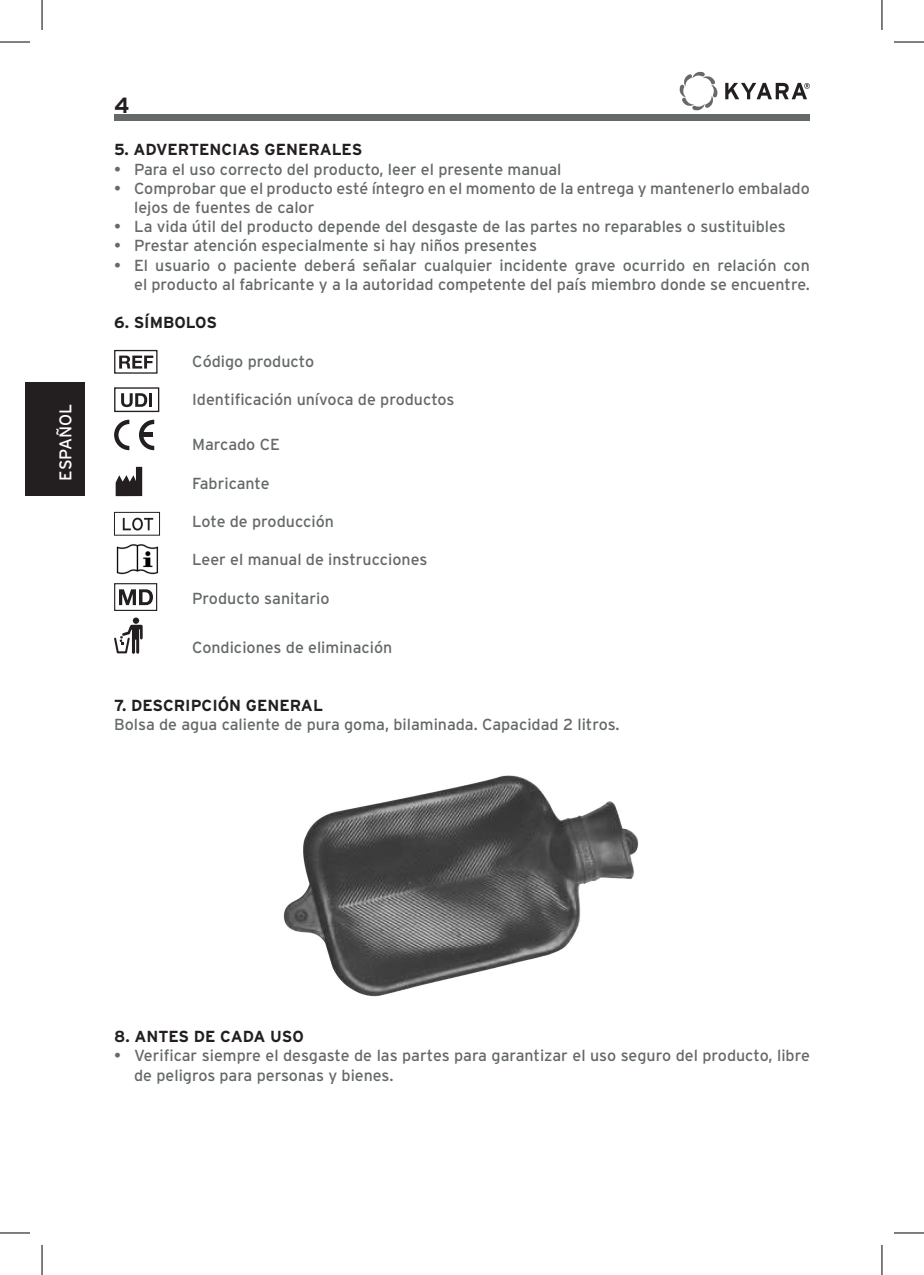
<style>
.page{position:relative;width:924px;height:1275px;background:#fff}
.page>*{position:absolute;margin:0;border:0;box-sizing:border-box;transform-origin:0 0}
.t1{font:700 22px "Interstate";color:#231f20}
.t2{font:17px "Interstate";color:#fff}
.t3{font:16px/19.2px "Interstate";color:#65696a}
.t4{font:700 16px "Interstate";color:#231f20}
</style>
<div class="page">
<div style="left:114px;top:114px;width:695px;height:7px;background:#65696a"></div>
<div style="left:25px;top:382px;width:60px;height:114px;background:#231f20"></div>
<svg style="left:679px;top:71px;width:39px;height:40px"></svg>
<svg style="left:725px;top:83px;width:84px;height:16px"></svg>
<svg style="left:119px;top:355px;width:34px;height:13px"></svg>
<div style="left:114px;top:350px;width:43px;height:24px;border:1px solid #231f20"></div>
<svg style="left:121px;top:393px;width:26px;height:14px"></svg>
<hr style="left:149px;top:393px;width:3px;height:14px;background:#231f20">
<div style="left:114px;top:387px;width:45px;height:25px;border:1px solid #231f20"></div>
<svg style="left:114px;top:420px;width:15px;height:30px"></svg>
<svg style="left:139px;top:420px;width:15px;height:30px"></svg>
<svg style="left:116px;top:467px;width:26px;height:29px"></svg>
<div style="left:114px;top:512px;width:46px;height:23px;border:1px solid #231f20"></div>
<svg style="left:123px;top:518px;width:30px;height:12px"></svg>
<img style="left:116px;top:544px;width:43px;height:31px">
<svg style="left:119px;top:589px;width:34px;height:16px"></svg>
<div style="left:114px;top:583px;width:43px;height:28px;border:1px solid #231f20"></div>
<div style="left:133px;top:617px;width:6px;height:7px;background:#231f20;border-radius:50%"></div>
<svg style="left:114px;top:625px;width:29px;height:29px"></svg>
<img style="left:283px;top:775px;width:356px;height:222px">
<hr style="left:0;top:42px;width:30px;height:1px;background:#000">
<hr style="left:893px;top:42px;width:30px;height:1px;background:#000">
<hr style="left:0;top:1232px;width:30px;height:1px;background:#000">
<hr style="left:893px;top:1232px;width:30px;height:1px;background:#000">
<hr style="left:42px;top:0;width:1px;height:30px;background:#000">
<hr style="left:42px;top:1245px;width:1px;height:30px;background:#000">
<hr style="left:881px;top:0;width:1px;height:30px;background:#000">
<hr style="left:881px;top:1245px;width:1px;height:30px;background:#000">
<p class="t2" style="left:56px;top:480px;width:79px;rotate:-90deg">ESPAÑOL</p>
<h1 class="t1" style="left:114px;top:93px;width:17px">4</h1>
<p class="t4" style="left:114px;top:141px;width:250px">5. ADVERTENCIAS GENERALES</p>
<p class="t3" style="left:114px;top:159px;width:448px">• Para el uso correcto del producto, leer el presente manual</p>
<p class="t3" style="left:134px;top:178px;width:677px;text-indent:-20px">• Comprobar que el producto esté íntegro en el momento de la entrega y mantenerlo embalado lejos de fuentes de calor</p>
<p class="t3" style="left:114px;top:217px;width:673px">• La vida útil del producto depende del desgaste de las partes no reparables o sustituibles</p>
<p class="t3" style="left:114px;top:236px;width:424px">• Prestar atención especialmente si hay niños presentes</p>
<p class="t3" style="left:114px;top:255px;width:697px;text-align:right">• El usuario o paciente deberá señalar cualquier incidente grave ocurrido en relación con el producto al fabricante y a la autoridad competente del país miembro donde se encuentre.</p>
<p class="t4" style="left:114px;top:313px;width:104px">6. SÍMBOLOS</p>
<p class="t3" style="left:192px;top:351px;width:123px">Código producto</p>
<p class="t3" style="left:192px;top:390px;width:264px">Identificación unívoca de productos</p>
<p class="t3" style="left:192px;top:435px;width:89px">Marcado CE</p>
<p class="t3" style="left:192px;top:473px;width:79px">Fabricante</p>
<p class="t3" style="left:192px;top:512px;width:143px">Lote de producción</p>
<p class="t3" style="left:192px;top:550px;width:236px">Leer el manual de instrucciones</p>
<p class="t3" style="left:192px;top:588px;width:139px">Producto sanitario</p>
<p class="t3" style="left:192px;top:638px;width:202px">Condiciones de eliminación</p>
<p class="t4" style="left:114px;top:696px;width:210px">7. DESCRIPCIÓN GENERAL</p>
<p class="t3" style="left:114px;top:714px;width:506px">Bolsa de agua caliente de pura goma, bilaminada. Capacidad 2 litros.</p>
<p class="t4" style="left:114px;top:1027px;width:191px">8. ANTES DE CADA USO</p>
<p class="t3" style="left:134px;top:1046px;width:677px;text-indent:-20px">• Verificar siempre el desgaste de las partes para garantizar el uso seguro del producto, libre de peligros para personas y bienes.</p>
</div>
